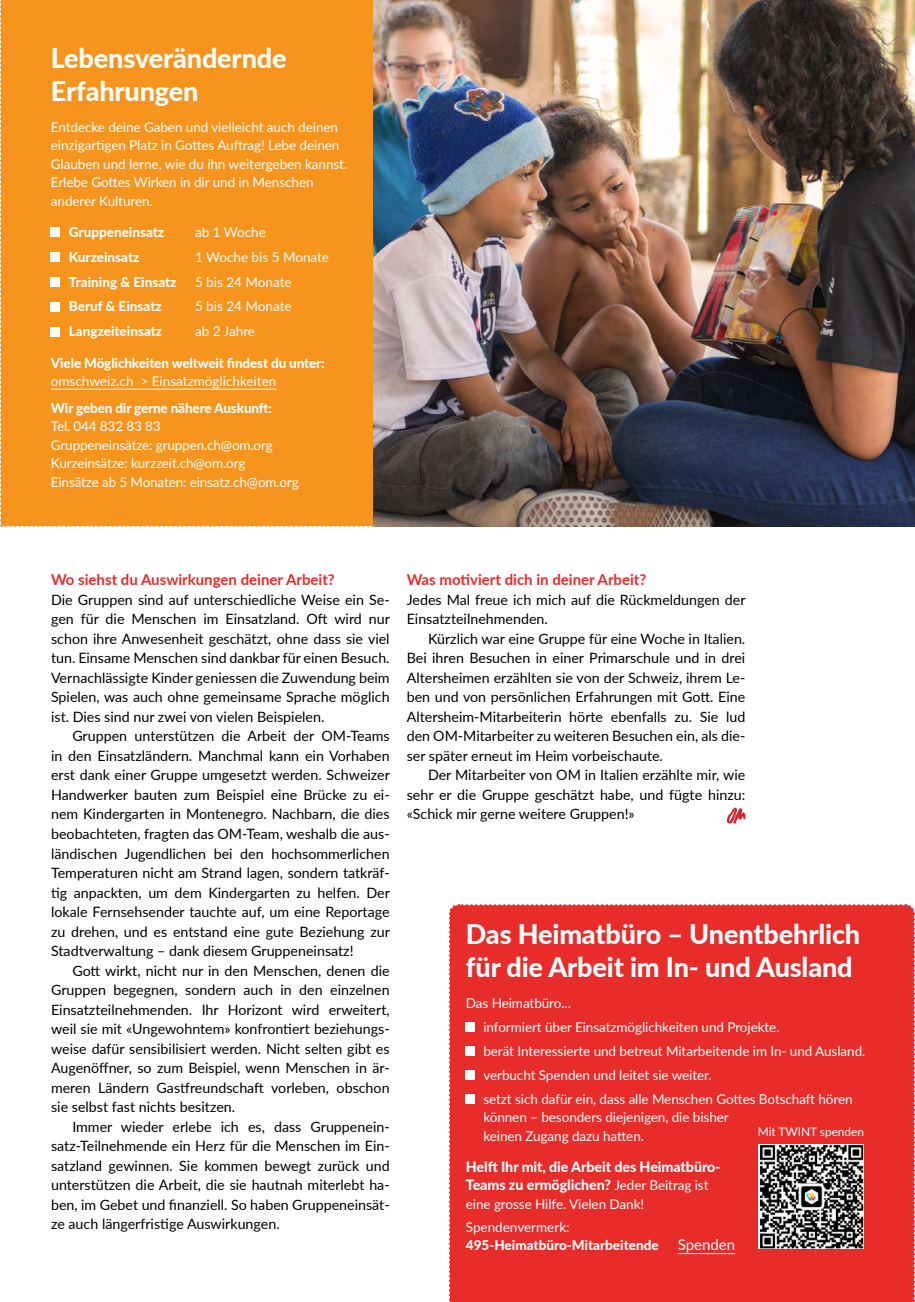
<style>
.page{position:relative;width:915px;height:1302px;background:#fff}
.page>*{position:absolute;margin:0;border:0;box-sizing:border-box;transform-origin:0 0}
.t1{font:800 27px/32.4px "Lato";letter-spacing:-.005em;color:#fff}
.t2{font:700 15px "Lato";color:#e82c2a}
.t3{font:15px "Lato";color:#fff}
.t4{font:14.25px/19.5px "Lato";color:#000;text-align:justify}
.t5{font:800 14.25px/18.5px "Lato";letter-spacing:-.005em;color:#fff}
.t6{font:13.5px/18.5px "Lato";letter-spacing:-.005em;color:#fff}
.t7{font:800 13.5px "Lato";letter-spacing:-.005em;color:#fff}
.t8{font:11.85px "Lato";color:#fff}
.s1{font-weight:400;font-size:13.5px}
.s2{font-family:"Times New Roman";font-size:18px;color:#e82c2a}
</style>
<div class="page">
<svg style="left:726px;top:807px;width:19px;height:16px"></svg>
<div style="left:0;top:0;width:478px;height:527px;background:#f7941e"></div>
<hr style="left:51px;top:389px;width:225px;height:1px;background:#fff">
<div style="left:51px;top:228px;width:9px;height:9px;background:#fff"></div>
<div style="left:51px;top:253px;width:9px;height:9px;background:#fff"></div>
<div style="left:51px;top:277px;width:9px;height:9px;background:#fff"></div>
<div style="left:51px;top:302px;width:9px;height:9px;background:#fff"></div>
<div style="left:51px;top:327px;width:9px;height:9px;background:#fff"></div>
<div style="left:448px;top:904px;width:466px;height:398px;background:#e82c2a"></div>
<hr style="left:677px;top:1252px;width:58px;height:1px;background:#fff">
<hr style="left:735px;top:1251px;width:62px;height:1px;background:#e82c2a">
<div style="left:465px;top:1022px;width:10px;height:9px;background:#fff"></div>
<div style="left:465px;top:1046px;width:10px;height:9px;background:#fff"></div>
<div style="left:465px;top:1070px;width:10px;height:9px;background:#fff"></div>
<div style="left:465px;top:1094px;width:10px;height:9px;background:#fff"></div>
<img style="left:758px;top:1143px;width:105px;height:105px">
<img style="left:373px;top:0;width:541px;height:526px">
<hr style="left:914px;top:481px;width:1px;height:135px;background:#e82c2a">
<hr style="left:914px;top:702px;width:1px;height:120px;background:#e82c2a">
<h1 class="t1" style="left:51px;top:41px;width:237px">Lebensverändernde<br>Erfahrungen</h1>
<p class="t6" style="left:51px;top:117px;width:298px">Entdecke deine Gaben und vielleicht auch deinen einzigartigen Platz in Gottes Auftrag! Lebe deinen Glauben und lerne, wie du ihn weitergeben kannst.<br>Erlebe Gottes Wirken in dir und in Menschen anderer Kulturen.</p>
<p class="t7" style="left:69px;top:222px;width:97px">Gruppeneinsatz</p>
<p class="t6" style="left:195px;top:222px;width:72px">ab 1 Woche</p>
<p class="t7" style="left:69px;top:247px;width:72px">Kurzeinsatz</p>
<p class="t6" style="left:195px;top:247px;width:135px">1 Woche bis 5 Monate</p>
<p class="t7" style="left:69px;top:272px;width:109px">Training &amp; Einsatz</p>
<p class="t6" style="left:195px;top:272px;width:98px">5 bis 24 Monate</p>
<p class="t7" style="left:69px;top:296px;width:94px">Beruf &amp; Einsatz</p>
<p class="t6" style="left:195px;top:297px;width:98px">5 bis 24 Monate</p>
<p class="t7" style="left:69px;top:321px;width:95px">Langzeiteinsatz</p>
<p class="t6" style="left:195px;top:321px;width:62px">ab 2 Jahre</p>
<p class="t7" style="left:51px;top:352px;width:275px">Viele Möglichkeiten weltweit findest du unter:</p>
<p class="t6" style="left:51px;top:371px;width:227px">omschweiz.ch &gt; Einsatzmöglichkeiten</p>
<p class="t7" style="left:51px;top:398px;width:222px">Wir geben dir gerne nähere Auskunft:</p>
<p class="t6" style="left:51px;top:416px;width:249px">Tel. 044 832 83 83<br>Gruppeneinsätze: gruppen.ch@om.org Kurzeinsätze: kurzzeit.ch@om.org<br>Einsätze ab 5 Monaten: einsatz.ch@om.org</p>
<p class="t2" style="left:51px;top:569px;width:285px">Wo siehst du Auswirkungen deiner Arbeit?</p>
<p class="t4" style="left:51px;top:589px;width:340px">Die Gruppen sind auf unterschiedliche Weise ein Se&shy;gen für die Menschen im Einsatzland. Oft wird nur schon ihre Anwesenheit geschätzt, ohne dass sie viel tun. Einsame Menschen sind dankbar für einen Besuch.<br>Vernachlässigte Kinder geniessen die Zuwendung beim Spielen, was auch ohne gemeinsame Sprache möglich ist. Dies sind nur zwei von vielen Beispielen.</p>
<p class="t4" style="left:51px;top:725px;width:340px;text-indent:21px">Gruppen unterstützen die Arbeit der OM-Teams in den Einsatzländern. Manchmal kann ein Vorhaben erst dank einer Gruppe umgesetzt werden. Schweizer Handwerker bauten zum Beispiel eine Brücke zu ei&shy;nem Kindergarten in Montenegro. Nachbarn, die dies beobachteten, fragten das OM-Team, weshalb die aus&shy;ländischen Jugendlichen bei den hochsommerlichen Temperaturen nicht am Strand lagen, sondern tatkräf&shy;tig anpackten, um dem Kindergarten zu helfen. Der lokale Fernsehsender tauchte auf, um eine Reportage zu drehen, und es entstand eine gute Beziehung zur Stadtverwaltung – dank diesem Gruppeneinsatz!</p>
<p class="t4" style="left:51px;top:959px;width:340px;text-indent:21px">Gott wirkt, nicht nur in den Menschen, denen die Gruppen begegnen, sondern auch in den einzelnen Einsatzteilnehmenden. Ihr Horizont wird erweitert, weil sie mit «Ungewohntem» konfrontiert beziehungs&shy;weise dafür sensibilisiert werden. Nicht selten gibt es Augenöffner, so zum Beispiel, wenn Menschen in är&shy;meren Ländern Gastfreundschaft vorleben, obschon sie selbst fast nichts besitzen.</p>
<p class="t4" style="left:51px;top:1115px;width:340px;text-indent:21px">Immer wieder erlebe ich es, dass Gruppenein&shy;satz-Teilnehmende ein Herz für die Menschen im Ein&shy;satzland gewinnen. Sie kommen bewegt zurück und unterstützen die Arbeit, die sie hautnah miterlebt ha&shy;ben, im Gebet und finanziell. So haben Gruppeneinsät&shy;ze auch längerfristige Auswirkungen.</p>
<p class="t2" style="left:406px;top:569px;width:241px">Was motiviert dich in deiner Arbeit?</p>
<p class="t4" style="left:406px;top:589px;width:340px">Jedes Mal freue ich mich auf die Rückmeldungen der<br>Einsatzteilnehmenden.</p>
<p class="t4" style="left:406px;top:628px;width:340px;text-indent:21px">Kürzlich war eine Gruppe für eine Woche in Italien.<br>Bei ihren Besuchen in einer Primarschule und in drei Altersheimen erzählten sie von der Schweiz, ihrem Le&shy;ben und von persönlichen Erfahrungen mit Gott. Eine Altersheim-Mitarbeiterin hörte ebenfalls zu. Sie lud den OM-Mitarbeiter zu weiteren Besuchen ein, als die&shy;ser später erneut im Heim vorbeischaute.</p>
<p class="t4" style="left:406px;top:764px;width:340px;text-indent:21px">Der Mitarbeiter von OM in Italien erzählte mir, wie sehr er die Gruppe geschätzt habe, und fügte hinzu: «Schick mir gerne weitere Gruppen!»</p>
<h1 class="t1" style="left:465px;top:916px;width:396px">Das Heimatbüro – Unentbehrlich für die Arbeit im In- und Ausland</h1>
<p class="t6" style="left:483px;top:990px;width:383px;line-height:24px;text-indent:-17px">Das Heimatbüro...<br>informiert über Einsatzmöglichkeiten und Projekte.<br>berät Interessierte und betreut Mitarbeitende im In- und Ausland. verbucht Spenden und leitet sie weiter.<br>setzt sich dafür ein, dass alle Menschen Gottes Botschaft hören</p>
<p class="t6" style="left:483px;top:1107px;width:247px">können – besonders diejenigen, die bisher keinen Zugang dazu hatten.</p>
<p class="t5" style="left:465px;top:1156px;width:256px">Helft Ihr mit, die Arbeit des Heimatbüro-<br>Teams zu ermöglichen? <span class="s1">Jeder Beitrag ist</span></p>
<p class="t6" style="left:465px;top:1191px;width:180px;line-height:22.6px">eine grosse Hilfe. Vielen Dank!<br>Spendenvermerk:</p>
<p class="t7" style="left:465px;top:1234px;width:194px">495-Heimatbüro-Mitarbeitende</p>
<p class="t3" style="left:677px;top:1233px;width:121px">Spenden<span class="s2">Spenden</span></p>
<p class="t8" style="left:757px;top:1123px;width:108px">Mit TWINT spenden</p>
</div>
